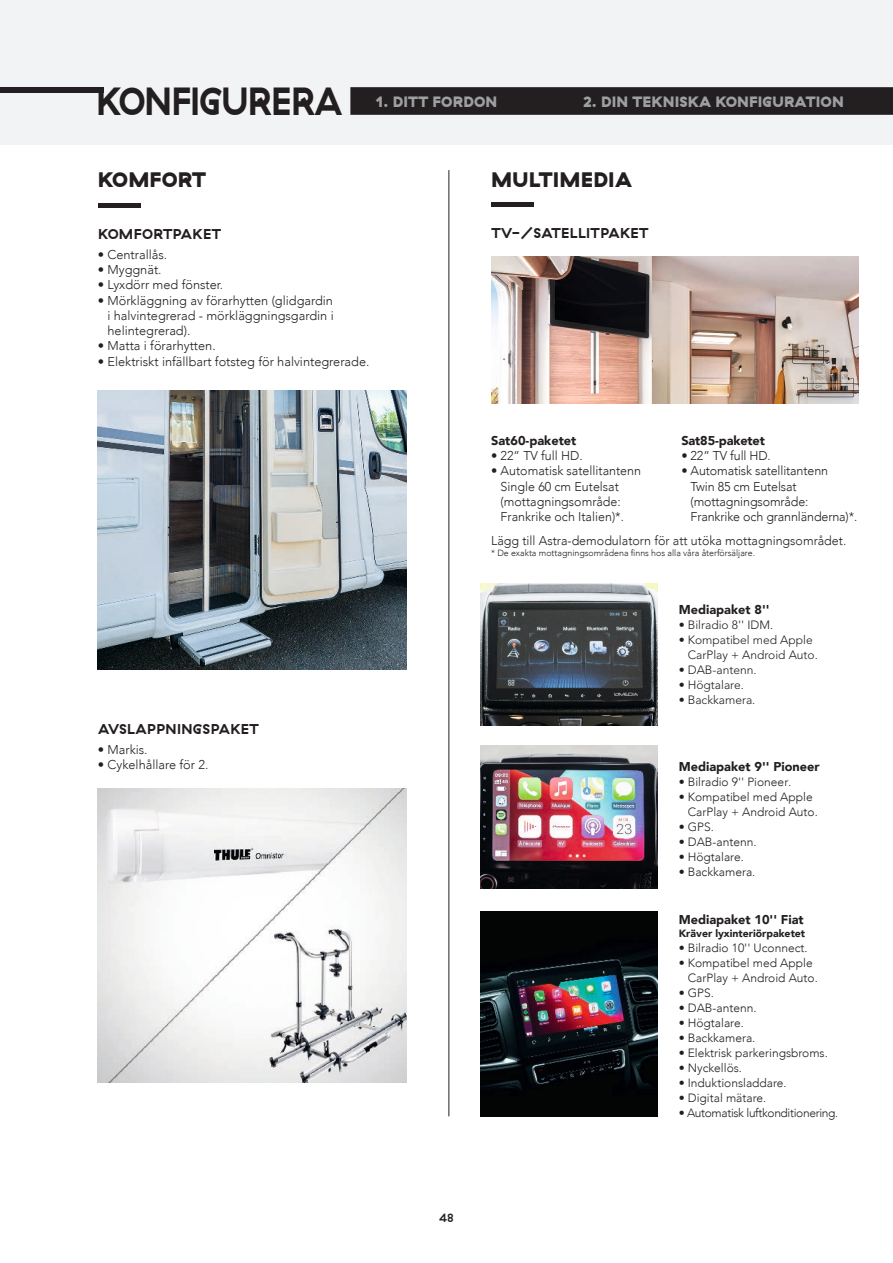
<style>
.page{position:relative;width:893px;height:1263px;background:#fff}
.page>*{position:absolute;margin:0;border:0;box-sizing:border-box;transform-origin:0 0}
.t1{font:700 39.3px "GT Haptik";letter-spacing:-.025em;color:#231f20;scale:.9 1}
.t2{font:900 21px "GT Haptik";letter-spacing:.01em;color:#231f20}
.t3{font:900 15px "GT Haptik";letter-spacing:.01em;color:#9d9fa2}
.t4{font:700 14.25px "GT Haptik";letter-spacing:.03em;color:#231f20}
.t5{font:300 12.75px/15.3px "Avenir";color:#231f20}
.t6{font:900 12.75px "Avenir";color:#231f20}
.t7{font:900 12.75px "Avenir LT Std";color:#231f20}
.t8{font:300 12px/15px "Avenir";color:#231f20}
.t9{font:300 12px/15px "Avenir LT Std";color:#231f20}
.t10{font:300 12px "Avenir";letter-spacing:-.03em;color:#231f20}
.t11{font:500 12px "GT Haptik";color:#231f20}
.t12{font:900 10.5px "Avenir";color:#231f20}
.t13{font:300 9px "Avenir";color:#231f20}
.s1{font-family:"Avenir LT Std"}
</style>
<div class="page">
<div style="left:0;top:0;width:893px;height:145px;background:#f2f3f4"></div>
<svg style="left:350px;top:87px;width:543px;height:28px;background:#262223"></svg>
<img style="left:98px;top:391px;width:309px;height:279px">
<hr style="left:98px;top:203px;width:42px;height:4px;background:#231f20">
<hr style="left:491px;top:202px;width:43px;height:4px;background:#231f20">
<img style="left:98px;top:788px;width:309px;height:294px">
<img style="left:480px;top:746px;width:177px;height:142px">
<img style="left:480px;top:583px;width:177px;height:143px">
<div style="left:0;top:87px;width:104px;height:5px;background:#231f20"></div>
<img style="left:480px;top:911px;width:177px;height:205px">
<img style="left:491px;top:257px;width:367px;height:146px">
<hr style="left:448px;top:170px;width:1px;height:946px;background:#231f20">
<h1 class="t1" style="left:96px;top:76px;width:275px">KONFIGURERA</h1>
<p class="t3" style="left:376px;top:92px;width:123px">1. DITT FORDON</p>
<p class="t3" style="left:583px;top:92px;width:262px">2. DIN TEKNISKA KONFIGURATION</p>
<h2 class="t2" style="left:98px;top:166px;width:110px">KOMFORT</h2>
<p class="t4" style="left:98px;top:225px;width:125px">KOMFORTPAKET</p>
<p class="t5" style="left:98px;top:247px;width:71px">• Centrallås.</p>
<p class="t5" style="left:98px;top:262px;width:65px">• Myggnät.</p>
<p class="t5" style="left:98px;top:277px;width:127px">• Lyxdörr med fönster.</p>
<p class="t5" style="left:107px;top:292px;width:228px;text-align:justify;text-indent:-10px">• Mörkläggning av förarhytten (glidgardin i halvintegrerad - mörkläggningsgardin i helintegrerad).</p>
<p class="t5" style="left:98px;top:338px;width:119px">• Matta i förarhytten.</p>
<p class="t5" style="left:98px;top:354px;width:273px">• Elektriskt infällbart fotsteg för halvintegrerade.</p>
<h2 class="t2" style="left:491px;top:166px;width:142px">MULTIMEDIA</h2>
<p class="t4" style="left:491px;top:224px;width:159px">TV-/SATELLITPAKET</p>
<p class="t6" style="left:491px;top:429px;width:87px">Sat60-paketet</p>
<p class="t5" style="left:491px;top:448px;width:93px">• 22” TV full HD.</p>
<p class="t5" style="left:501px;top:463px;width:142px;text-indent:-9px">• Automatisk satellitantenn<br>Single 60 cm Eutelsat (mottagningsområde:<br>Frankrike och Italien)*.</p>
<p class="t6" style="left:681px;top:429px;width:85px">Sat85-paketet</p>
<p class="t5" style="left:681px;top:448px;width:91px">• 22” TV full HD.</p>
<p class="t5" style="left:691px;top:463px;width:168px;text-indent:-9px">• Automatisk satellitantenn<br>Twin 85 cm Eutelsat (mottagningsområde:<br>Frankrike och grannländerna)*.</p>
<p class="t5" style="left:491px;top:533px;width:357px">Lägg till Astra-demodulatorn för att utöka mottagningsområdet.</p>
<p class="t13" style="left:491px;top:548px;width:265px">* De exakta mottagningsområdena finns hos alla våra återförsäljare.</p>
<p class="t7" style="left:679px;top:602px;width:92px">Mediapaket 8''</p>
<p class="t9" style="left:679px;top:618px;width:96px">• Bilradio 8'' IDM.</p>
<p class="t9" style="left:688px;top:633px;width:132px;text-indent:-9px">• Kompatibel med Apple<br>CarPlay + Android Auto.</p>
<p class="t9" style="left:679px;top:663px;width:79px">• DAB-antenn.</p>
<p class="t9" style="left:679px;top:678px;width:67px">• Högtalare.</p>
<p class="t9" style="left:679px;top:693px;width:78px">• Backkamera.</p>
<p class="t4" style="left:98px;top:720px;width:162px">AVSLAPPNINGSPAKET</p>
<p class="t5" style="left:98px;top:741px;width:51px">• Markis.</p>
<p class="t5" style="left:98px;top:757px;width:112px">• Cykelhållare för 2.</p>
<p class="t6" style="left:679px;top:755px;width:142px">Mediapaket 9'' Pioneer</p>
<p class="t8" style="left:679px;top:774px;width:114px">• Bilradio 9'' Pioneer<span class="s1">.</span></p>
<p class="t8" style="left:688px;top:789px;width:132px;text-indent:-9px">• Kompatibel med Apple<br>CarPlay + Android Auto.</p>
<p class="t8" style="left:679px;top:819px;width:37px">• GPS<span class="s1">.</span></p>
<p class="t8" style="left:679px;top:834px;width:79px">• DAB-antenn<span class="s1">.</span></p>
<p class="t8" style="left:679px;top:849px;width:67px">• Högtalare<span class="s1">.</span></p>
<p class="t8" style="left:679px;top:864px;width:78px">• Backkamera<span class="s1">.</span></p>
<p class="t11" style="left:439px;top:1210px;width:16px">48</p>
<p class="t6" style="left:679px;top:908px;width:127px">Mediapaket 10'' Fiat</p>
<p class="t12" style="left:679px;top:924px;width:128px">Kräver lyxinteriörpaketet</p>
<p class="t8" style="left:679px;top:940px;width:130px">• Bilradio 10'' Uconnect<span class="s1">.</span></p>
<p class="t8" style="left:688px;top:955px;width:132px;text-indent:-9px">• Kompatibel med Apple<br>CarPlay + Android Auto.</p>
<p class="t8" style="left:679px;top:985px;width:37px">• GPS<span class="s1">.</span></p>
<p class="t8" style="left:679px;top:1000px;width:79px">• DAB-antenn<span class="s1">.</span></p>
<p class="t8" style="left:679px;top:1015px;width:67px">• Högtalare<span class="s1">.</span></p>
<p class="t8" style="left:679px;top:1030px;width:78px">• Backkamera<span class="s1">.</span></p>
<p class="t8" style="left:679px;top:1045px;width:151px">• Elektrisk parkeringsbroms<span class="s1">.</span></p>
<p class="t8" style="left:679px;top:1060px;width:65px">• Nyckellös<span class="s1">.</span></p>
<p class="t8" style="left:679px;top:1075px;width:110px">• Induktionsladdare<span class="s1">.</span></p>
<p class="t8" style="left:679px;top:1090px;width:89px">• Digital mätare<span class="s1">.</span></p>
<p class="t10" style="left:679px;top:1105px;width:161px">• Automatisk luftkonditionering<span class="s1">.</span></p>
</div>
